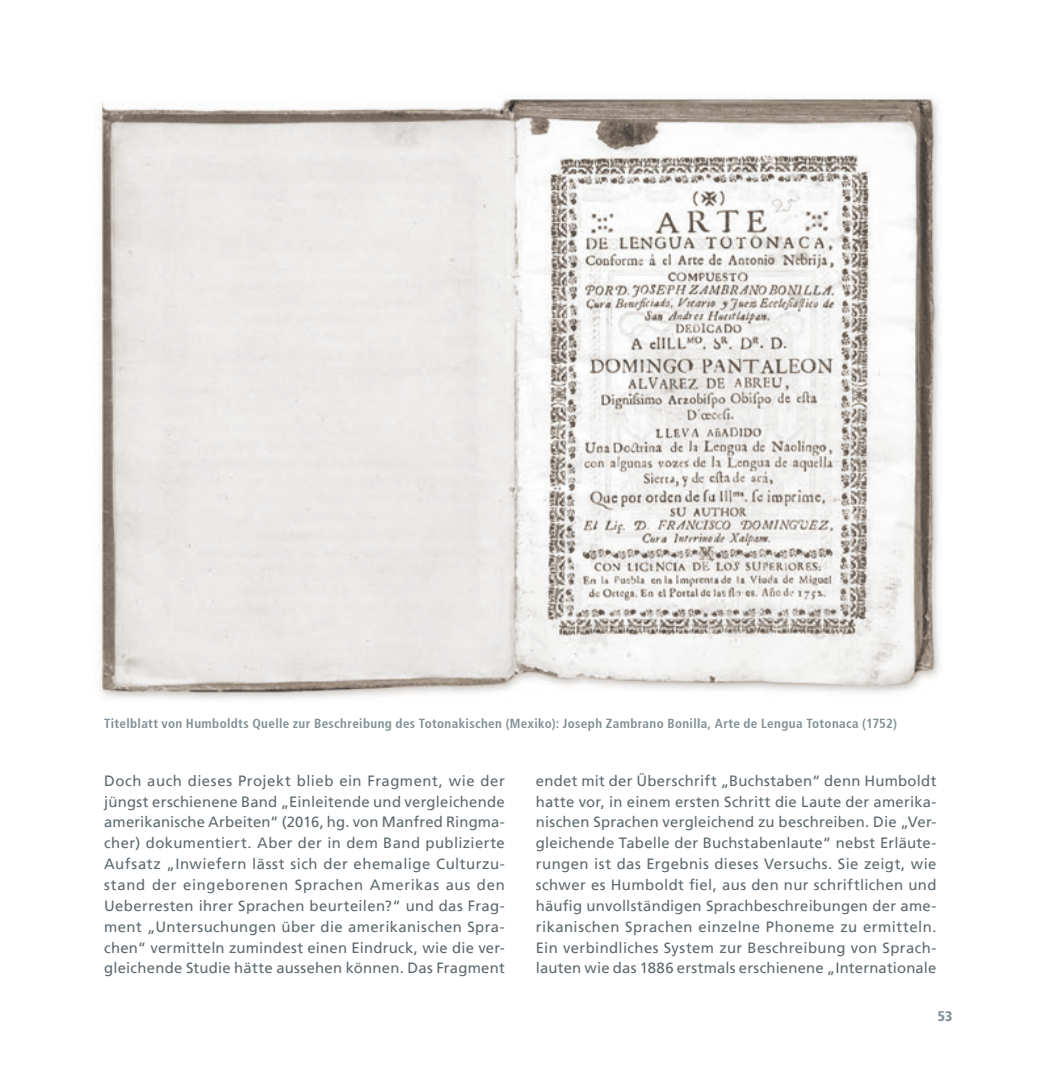
<style>
.page{position:relative;width:1042px;height:1092px;background:#fff}
.page>*{position:absolute;margin:0;border:0;box-sizing:border-box;transform-origin:0 0}
.t1{font:14.88px/20.8px "Frutiger LT";letter-spacing:.015em;color:#5f696f;text-align:justify}
.t2{font:900 condensed 14px "Frutiger 77";color:#828f96}
.t3{font:700 condensed 13.12px "Frutiger 67";letter-spacing:.025em;color:#828f96}
</style>
<div class="page">
<img style="left:97px;top:97px;width:844px;height:603px">
<p class="t3" style="left:104px;top:715px;width:794px">Titelblatt von Humboldts Quelle zur Beschreibung des Totonakischen (Mexiko): Joseph Zambrano Bonilla, Arte de Lengua Totonaca (1752)</p>
<p class="t1" style="left:104px;top:770px;width:402px">Doch auch dieses Projekt blieb ein Fragment, wie der jüngst erschienene Band „Einleitende und vergleichende amerikanische Arbeiten“ (2016, hg. von Manfred Ringma&shy;cher) dokumentiert. Aber der in dem Band publizierte Aufsatz „Inwiefern lässt sich der ehemalige Culturzu&shy;stand der eingeborenen Sprachen Amerikas aus den Ueberresten ihrer Sprachen beurteilen?“ und das Frag&shy;ment „Untersuchungen über die amerikanischen Spra&shy;chen“ vermitteln zumindest einen Eindruck, wie die ver&shy;gleichende Studie hätte aussehen können. Das Fragment</p>
<p class="t1" style="left:536px;top:770px;width:402px">endet mit der Überschrift „Buchstaben“ denn Humboldt hatte vor, in einem ersten Schritt die Laute der amerika&shy;nischen Sprachen vergleichend zu beschreiben. Die „Ver&shy;gleichende Tabelle der Buchstabenlaute“ nebst Erläute&shy;rungen ist das Ergebnis dieses Versuchs. Sie zeigt, wie schwer es Humboldt fiel, aus den nur schriftlichen und häufig unvollständigen Sprachbeschreibungen der ame&shy;rikanischen Sprachen einzelne Phoneme zu ermitteln.<br>Ein verbindliches System zur Beschreibung von Sprach&shy;lauten wie das 1886 erstmals erschienene „Internationale</p>
<p class="t2" style="left:938px;top:1007px;width:16px">53</p>
</div>
